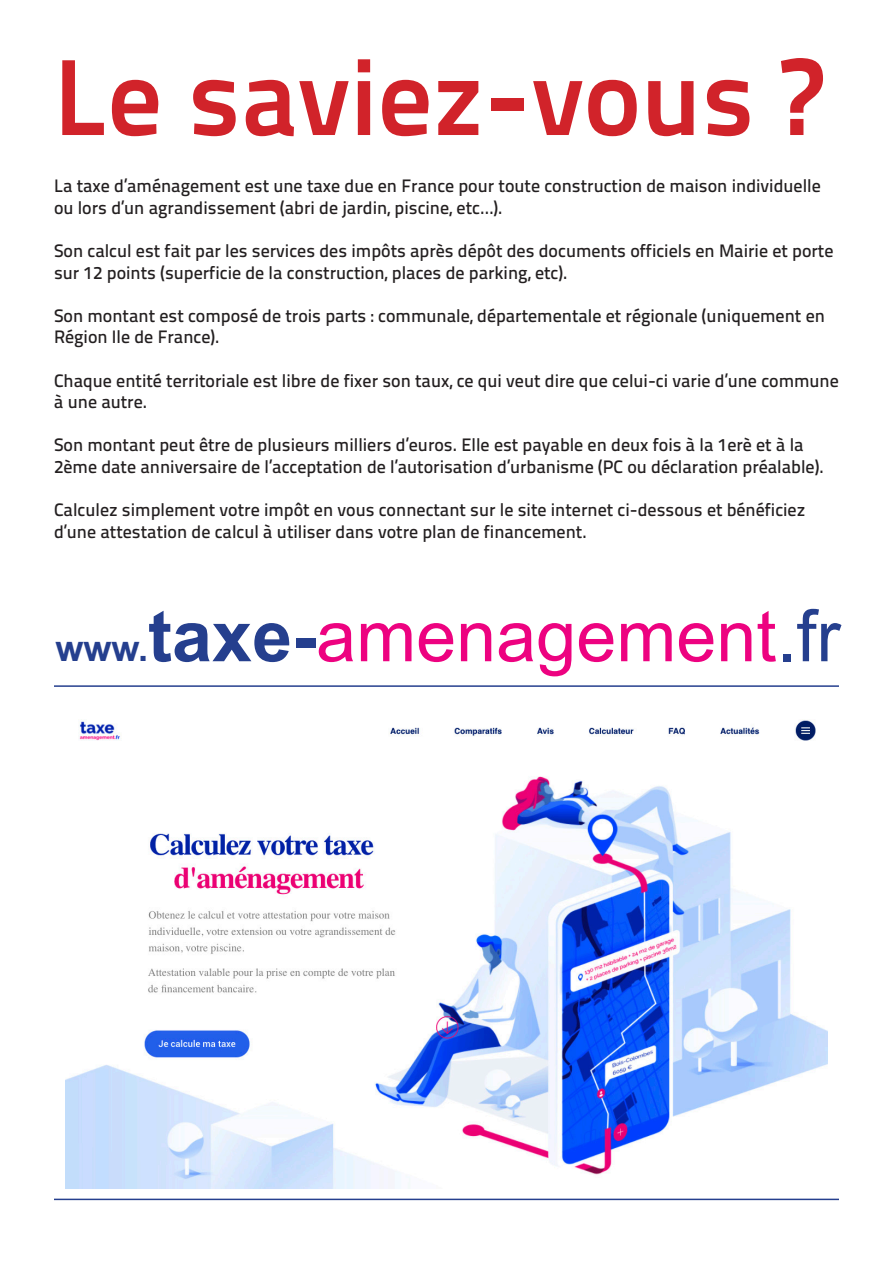
<style>
.page{position:relative;width:893px;height:1263px;background:#fff}
.page>*{position:absolute;margin:0;border:0;box-sizing:border-box;transform-origin:0 0}
.t1{font:108px "Titillium Text 25 L 800 wt";color:#d1232a}
.t2{font:72px "Arial";color:#ed0280}
.t3{font:18px/21.6px "Titillium Text 25 L 600 wt";color:#231f20}
.s1{font-weight:700;font-size:36px;color:#253f8e}
.s2{font-weight:700;color:#253f8e}
.s3{color:#253f8e}
</style>
<div class="page">
<img style="left:66px;top:719px;width:761px;height:469px">
<hr style="left:54px;top:685px;width:785px;height:2px;background:#253f8e">
<hr style="left:54px;top:1198px;width:785px;height:2px;background:#253f8e">
<p class="t1" style="left:54px;top:14px;width:769px">Le saviez-vous ?</p>
<p class="t3" style="left:54px;top:174px;width:768px">La taxe d’aménagement est une taxe due en France pour toute construction de maison individuelle ou lors d’un agrandissement (abri de jardin, piscine, etc…).</p>
<p class="t3" style="left:54px;top:239px;width:781px">Son calcul est fait par les services des impôts après dépôt des documents officiels en Mairie et porte sur 12 points (superficie de la construction, places de parking, etc).</p>
<p class="t3" style="left:54px;top:304px;width:772px">Son montant est composé de trois parts : communale, départementale et régionale (uniquement en<br>Région Ile de France).</p>
<p class="t3" style="left:54px;top:368px;width:786px">Chaque entité territoriale est libre de fixer son taux, ce qui veut dire que celui-ci varie d’une commune à une autre.</p>
<p class="t3" style="left:54px;top:433px;width:771px">Son montant peut être de plusieurs milliers d’euros. Elle est payable en deux fois à la 1erè et à la<br>2ème date anniversaire de l’acceptation de l’autorisation d’urbanisme (PC ou déclaration préalable).</p>
<p class="t3" style="left:54px;top:498px;width:753px">Calculez simplement votre impôt en vous connectant sur le site internet ci-dessous et bénéficiez d’une attestation de calcul à utiliser dans votre plan de financement.</p>
<p class="t2" style="left:55px;top:595px;width:787px"><span class="s1">www.</span><span class="s2">taxe-</span>amenagement<span class="s3">.fr</span></p>
</div>
